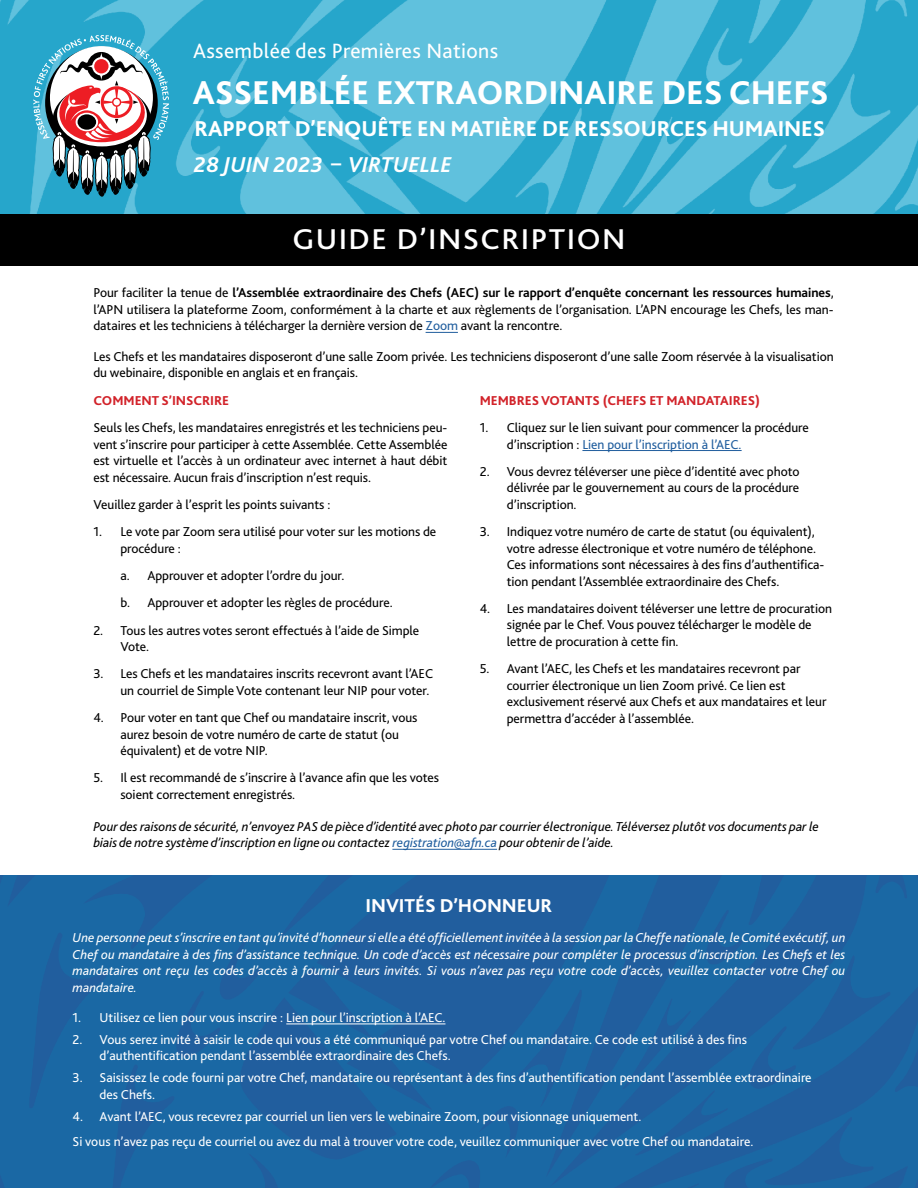
<style>
.page{position:relative;width:918px;height:1188px;background:#fff}
.page>*{position:absolute;margin:0;border:0;box-sizing:border-box;transform-origin:0 0}
.t1{font:800 34.5px "Bliss 2";letter-spacing:-.005em;color:#fff}
.t2{font:500 30px "Bliss 2";letter-spacing:.045em;color:#fff;scale:1.05 1}
.t3{font:800 22.5px "Bliss 2";letter-spacing:-.005em;color:#fff}
.t4{font:italic 700 22.5px "Bliss 2";letter-spacing:.01em;color:#fff}
.t5{font:21.6px "Bliss 2";letter-spacing:.015em;color:#fff}
.t6{font:800 19.5px "Bliss 2";letter-spacing:-.005em;color:#fff}
.t7{font:13.5px/16.5px "Bliss 2";letter-spacing:-.005em;color:#000}
.t8{font:13.5px/16.5px "Bliss 2";color:#fff}
.t9{font:italic 13.5px/16.5px "Bliss 2";color:#fff;text-align:justify}
.t10{font:italic 13.5px/16.5px "Bliss 2";letter-spacing:-.005em;color:#000}
.t11{font:800 13.5px "Bliss 2";letter-spacing:-.005em;color:#d2232a}
.s1{font-weight:700}
.s2{color:#215e9e}
</style>
<div class="page">
<img style="left:0;top:0;width:918px;height:214px">
<div style="left:0;top:214px;width:918px;height:52px;background:#000"></div>
<svg style="left:33px;top:35px;width:136px;height:162px"></svg>
<hr style="left:426px;top:332px;width:32px;height:1px;background:#215e9e">
<hr style="left:582px;top:450px;width:160px;height:1px;background:#215e9e">
<img style="left:0;top:876px;width:918px;height:312px">
<hr style="left:286px;top:1024px;width:159px;height:1px;background:#fff">
<hr style="left:392px;top:849px;width:105px;height:1px;background:#215e9e">
<p class="t5" style="left:193px;top:37px;width:307px">Assemblée des Premières Nations</p>
<p class="t1" style="left:193px;top:71px;width:638px">ASSEMBLÉE EXTRAORDINAIRE DES CHEFS</p>
<p class="t3" style="left:195px;top:114px;width:632px">RAPPORT D’ENQUÊTE EN MATIÈRE DE RESSOURCES HUMAINES</p>
<p class="t4" style="left:194px;top:150px;width:260px">28 JUIN 2023 – VIRTUELLE</p>
<p class="t2" style="left:293px;top:221px;width:319px">GUIDE D’INSCRIPTION</p>
<p class="t7" style="left:93px;top:284px;width:742px;text-align:justify">Pour faciliter la tenue de <span class="s1">l’Assemblée extraordinaire des Chefs (AEC) sur le rapport d’enquête concernant les ressources humaines</span>, l’APN utilisera la plateforme Zoom, conformément à la charte et aux règlements de l’organisation. L’APN encourage les Chefs, les man&shy;dataires et les techniciens à télécharger la dernière version de <span class="s2">Zoom</span> avant la rencontre.</p>
<p class="t7" style="left:93px;top:348px;width:742px">Les Chefs et les mandataires disposeront d’une salle Zoom privée. Les techniciens disposeront d’une salle Zoom réservée à la visualisation du webinaire, disponible en anglais et en français.</p>
<p class="t11" style="left:93px;top:392px;width:137px">COMMENT S’INSCRIRE</p>
<p class="t7" style="left:93px;top:419px;width:355px;text-align:justify">Seuls les Chefs, les mandataires enregistrés et les techniciens peu&shy;vent s’inscrire pour participer à cette Assemblée. Cette Assemblée est virtuelle et l’accès à un ordinateur avec internet à haut débit est nécessaire. Aucun frais d’inscription n’est requis.</p>
<p class="t7" style="left:93px;top:496px;width:238px">Veuillez garder à l’esprit les points suivants :</p>
<p class="t7" style="left:120px;top:523px;width:317px;text-indent:-27px">1. Le vote par Zoom sera utilisé pour voter sur les motions de procédure :</p>
<p class="t7" style="left:120px;top:567px;width:226px">a. Approuver et adopter l’ordre du jour.</p>
<p class="t7" style="left:120px;top:594px;width:274px">b. Approuver et adopter les règles de procédure.</p>
<p class="t7" style="left:120px;top:621px;width:300px;text-indent:-27px">2. Tous les autres votes seront effectués à l’aide de Simple<br>Vote.</p>
<p class="t7" style="left:93px;top:665px;width:341px;text-align:right">3. Les Chefs et les mandataires inscrits recevront avant l’AEC un courriel de Simple Vote contenant leur NIP pour voter.</p>
<p class="t7" style="left:120px;top:709px;width:299px;text-indent:-27px">4. Pour voter en tant que Chef ou mandataire inscrit, vous aurez besoin de votre numéro de carte de statut (ou équivalent) et de votre NIP.</p>
<p class="t7" style="left:120px;top:769px;width:320px;text-indent:-27px">5. Il est recommandé de s’inscrire à l’avance afin que les votes soient correctement enregistrés.</p>
<p class="t11" style="left:480px;top:392px;width:282px">MEMBRES VOTANTS (CHEFS ET MANDATAIRES)</p>
<p class="t7" style="left:507px;top:419px;width:304px;text-indent:-27px">1. Cliquez sur le lien suivant pour commencer la procédure d’inscription : <span class="s2">Lien pour l’inscription à l’AEC.</span></p>
<p class="t7" style="left:507px;top:463px;width:294px;text-align:justify;text-indent:-27px">2. Vous devrez téléverser une pièce d’identité avec photo délivrée par le gouvernement au cours de la procédure d’inscription.</p>
<p class="t7" style="left:507px;top:523px;width:319px;text-indent:-27px">3. Indiquez votre numéro de carte de statut (ou équivalent), votre adresse électronique et votre numéro de téléphone.<br>Ces informations sont nécessaires à des fins d’authentifica&shy;tion pendant l’Assemblée extraordinaire des Chefs.</p>
<p class="t7" style="left:507px;top:600px;width:327px;text-indent:-27px">4. Les mandataires doivent téléverser une lettre de procuration signée par le Chef. Vous pouvez télécharger le modèle de lettre de procuration à cette fin.</p>
<p class="t7" style="left:507px;top:660px;width:321px;text-indent:-27px">5. Avant l’AEC, les Chefs et les mandataires recevront par courrier électronique un lien Zoom privé. Ce lien est exclusivement réservé aux Chefs et aux mandataires et leur permettra d’accéder à l’assemblée.</p>
<p class="t10" style="left:93px;top:818px;width:727px">Pour des raisons de sécurité, n’envoyez PAS de pièce d’identité avec photo par courrier électronique. Téléversez plutôt vos documents par le biais de notre système d’inscription en ligne ou contactez <span class="s2">registration@afn.ca</span> pour obtenir de l’aide.</p>
<p class="t6" style="left:366px;top:894px;width:188px">INVITÉS D’HONNEUR</p>
<p class="t9" style="left:73px;top:929px;width:774px">Une personne peut s’inscrire en tant qu’invité d’honneur si elle a été officiellement invitée à la session par la Cheffe nationale, le Comité exécutif, un Chef ou mandataire à des fins d’assistance technique. Un code d’accès est nécessaire pour compléter le processus d’inscription. Les Chefs et les mandataires ont reçu les codes d’accès à fournir à leurs invités. Si vous n’avez pas reçu votre code d’accès, veuillez contacter votre Chef ou mandataire.</p>
<p class="t8" style="left:73px;top:1009px;width:374px">1. Utilisez ce lien pour vous inscrire : Lien pour l’inscription à l’AEC.</p>
<p class="t8" style="left:100px;top:1031px;width:649px;text-indent:-27px">2. Vous serez invité à saisir le code qui vous a été communiqué par votre Chef ou mandataire. Ce code est utilisé à des fins d’authentification pendant l’assemblée extraordinaire des Chefs.</p>
<p class="t8" style="left:100px;top:1069px;width:714px;text-indent:-27px">3. Saisissez le code fourni par votre Chef, mandataire ou représentant à des fins d’authentification pendant l’assemblée extraordinaire des Chefs.</p>
<p class="t8" style="left:73px;top:1108px;width:570px">4. Avant l’AEC, vous recevrez par courriel un lien vers le webinaire Zoom, pour visionnage uniquement.</p>
<p class="t8" style="left:73px;top:1133px;width:682px">Si vous n’avez pas reçu de courriel ou avez du mal à trouver votre code, veuillez communiquer avec votre Chef ou mandataire.</p>
</div>
